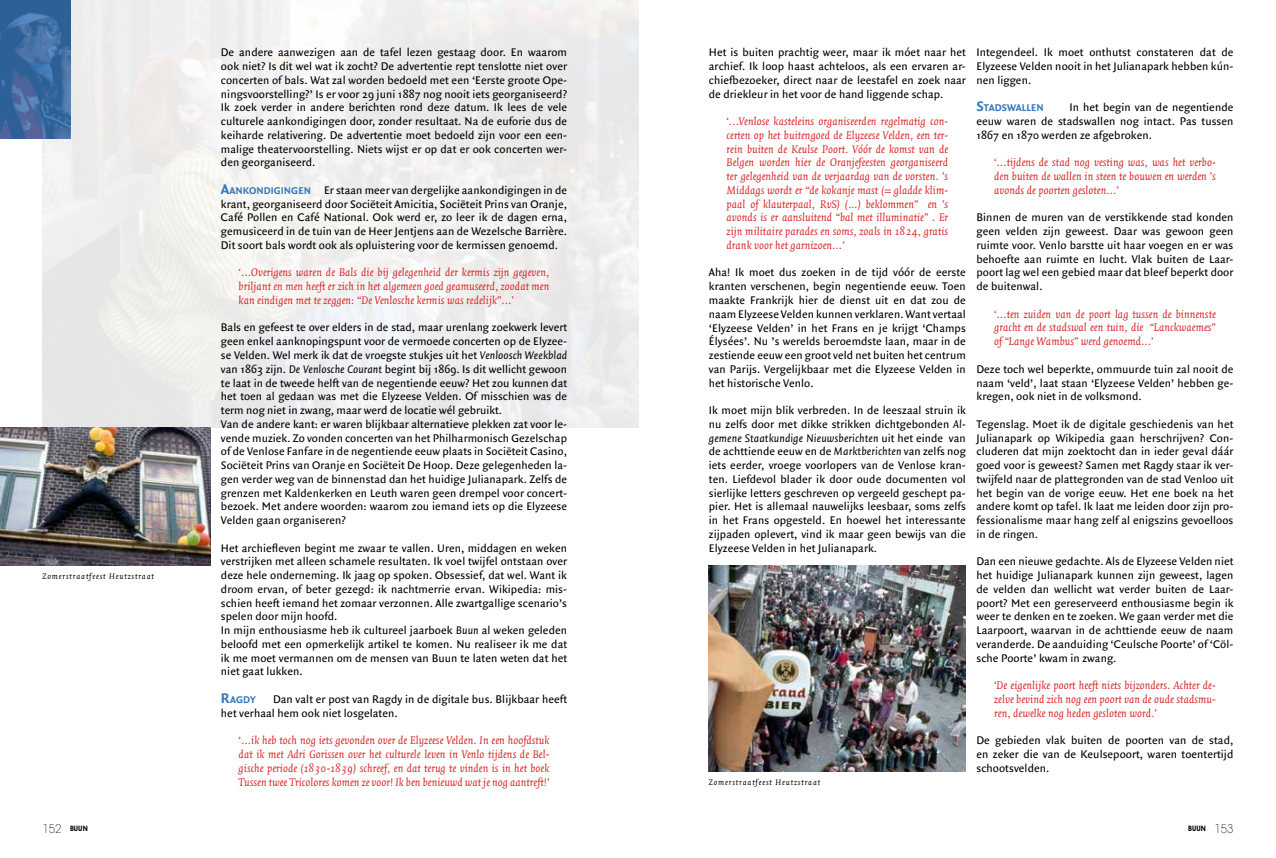
<style>
.page{position:relative;width:1276px;height:858px;background:#fff}
.page>*{position:absolute;margin:0;border:0;box-sizing:border-box;transform-origin:0 0}
.t1{font:11.88px/13.8px "Quadraat Sans";letter-spacing:.005em;color:#000;text-align:justify}
.t2{font:italic 11.88px/13.8px "Quadraat";letter-spacing:.005em;color:#d92526;text-align:justify}
.t3{font:700 10.5px "Quadraat Sans";letter-spacing:.005em;color:#3878bc}
.t4{font:italic 8.75px "Quadraat";letter-spacing:.1em;color:#000}
.t5{font:600 7.5px "Avant Garde IT Cby BT";letter-spacing:.005em;color:#000}
.s1{font-weight:700;font-size:15px;color:#3878bc}
.s2{font-weight:700;font-size:10.5px;color:#3878bc}
.s3{font-style:italic}
.s4{font-size:15px}
.s5{font-weight:200;font-size:12.5px}
</style>
<div class="page">
<img style="left:43px;top:0;width:595px;height:428px">
<svg style="left:0;top:0;width:71px;height:139px;background:#3b699f"></svg>
<img style="left:709px;top:565px;width:257px;height:206px">
<img style="left:0;top:428px;width:210px;height:137px">
<p class="t4" style="left:43px;top:571px;width:113px">Zomerstraatfeest Heutzstraat</p>
<p class="t1" style="left:221px;top:46px;width:348px">De andere aanwezigen aan de tafel lezen gestaag door. En waarom ook niet? Is dit wel wat ik zocht? De advertentie rept tenslotte niet over concerten of bals. Wat zal worden bedoeld met een ‘Eerste groote Ope&shy;ningsvoorstelling?’ Is er voor 29 juni 1887 nog nooit iets georganiseerd?<br>Ik zoek verder in andere berichten rond deze datum. Ik lees de vele culturele aankondigingen door, zonder resultaat. Na de euforie dus de keiharde relativering. De advertentie moet bedoeld zijn voor een een&shy;malige theatervoorstelling. Niets wijst er op dat er ook concerten wer&shy;den georganiseerd.</p>
<p class="t1" style="left:221px;top:183px;width:348px"><span class="s1">A</span><span class="s2">ANKONDIGINGEN</span> Er staan meer van dergelijke aankondigingen in de krant, georganiseerd door Sociëteit Amicitia, Sociëteit Prins van Oranje, Café Pollen en Café National. Ook werd er, zo leer ik de dagen erna, gemusiceerd in de tuin van de Heer Jentjens aan de Wezelsche Barrière.<br>Dit soort bals wordt ook als opluistering voor de kermissen genoemd.</p>
<p class="t2" style="left:239px;top:266px;width:312px">‘...Overigens waren de Bals die bij gelegenheid der kermis zijn gegeven, briljant en men heeft er zich in het algemeen goed geamuseerd, zoodat men kan eindigen met te zeggen: “De Venlosche kermis was redelijk”...’</p>
<p class="t1" style="left:221px;top:321px;width:348px;text-align:left">Bals en gefeest te over elders in de stad, maar urenlang zoekwerk levert geen enkel aanknopingspunt voor de vermoede concerten op de Elyzee&shy;se Velden. Wel merk ik dat de vroegste stukjes uit het <span class="s3">Venloosch Weekblad </span>van 1863 zijn. <span class="s3">De Venlosche Courant</span> begint bij 1869. Is dit wellicht gewoon te laat in de tweede helft van de negentiende eeuw? Het zou kunnen dat het toen al gedaan was met die Elyzeese Velden. Of misschien was de term nog niet in zwang, maar werd de locatie wél gebruikt.<br>Van de andere kant: er waren blijkbaar alternatieve plekken zat voor le&shy;vende muziek. Zo vonden concerten van het Philharmonisch Gezelschap of de Venlose Fanfare in de negentiende eeuw plaats in Sociëteit Casino, Sociëteit Prins van Oranje en Sociëteit De Hoop. Deze gelegenheden la&shy;gen verder weg van de binnenstad dan het huidige Julianapark. Zelfs de grenzen met Kaldenkerken en Leuth waren geen drempel voor concert&shy;bezoek. Met andere woorden: waarom zou iemand iets op die Elyzeese Velden gaan organiseren?</p>
<p class="t1" style="left:221px;top:541px;width:348px;text-align:left">Het archiefleven begint me zwaar te vallen. Uren, middagen en weken verstrijken met alleen schamele resultaten. Ik voel twijfel ontstaan over deze hele onderneming. Ik jaag op spoken. Obsessief, dat wel. Want ik droom ervan, of beter gezegd: ik nachtmerrie ervan. Wikipedia: mis&shy;schien heeft iemand het zomaar verzonnen. Alle zwartgallige scenario’s spelen door mijn hoofd.<br>In mijn enthousiasme heb ik cultureel jaarboek <span class="s3">Buun</span> al weken geleden beloofd met een opmerkelijk artikel te komen. Nu realiseer ik me dat ik me moet vermannen om de mensen van Buun te laten weten dat het niet gaat lukken.</p>
<p class="t1" style="left:221px;top:692px;width:348px"><span class="s1">R</span><span class="s2">AG DY</span> Dan valt er post van Ragdy in de digitale bus. Blijkbaar heeft het verhaal hem ook niet losgelaten.</p>
<p class="t2" style="left:239px;top:733px;width:312px">‘...ik heb toch nog iets gevonden over de Elyzeese Velden. In een hoofdstuk dat ik met Adri Gorissen over het culturele leven in Venlo tijdens de Bel&shy;gische periode (1830-1839) schreef, en dat terug te vinden is in het boek Tussen twee Tricolores komen ze voor! Ik ben benieuwd wat je nog aantreft!’</p>
<p class="t1" style="left:709px;top:46px;width:258px">Het is buiten prachtig weer, maar ik móet naar het archief. Ik loop haast achteloos, als een ervaren ar&shy;chiefbezoeker, direct naar de leestafel en zoek naar de driekleur in het voor de hand liggende schap.</p>
<p class="t2" style="left:726px;top:115px;width:223px">‘...Venlose kasteleins organiseerden regelmatig con&shy;certen op het buitengoed de Elyzeese Velden, een ter&shy;rein buiten de Keulse Poort. Vóór de komst van de Belgen worden hier de Oranjefeesten georganiseerd ter gelegenheid van de verjaardag van de vorsten. ’s Middags wordt er “de kokanje mast (= gladde klim&shy;paal of klauterpaal, RvS) (…) beklommen” en ’s avonds is er aansluitend “bal met illuminatie” . Er zijn militaire parades en soms, zoals in 1824, gratis drank voor het garnizoen...’</p>
<p class="t1" style="left:709px;top:266px;width:258px">Aha! Ik moet dus zoeken in de tijd vóór de eerste kranten verschenen, begin negentiende eeuw. Toen maakte Frankrijk hier de dienst uit en dat zou de naam Elyzeese Velden kunnen verklaren. Want vertaal ‘Elyzeese Velden’ in het Frans en je krijgt ‘Champs Élysées’. Nu ’s werelds beroemdste laan, maar in de zestiende eeuw een groot veld net buiten het centrum van Parijs. Vergelijkbaar met die Elyzeese Velden in het historische Venlo.</p>
<p class="t1" style="left:709px;top:403px;width:258px">Ik moet mijn blik verbreden. In de leeszaal struin ik nu zelfs door met dikke strikken dichtgebonden <span class="s3">Al&shy;gemene Staatkundige Nieuwsberichten</span> uit het einde van de achttiende eeuw en de <span class="s3">Marktberichten</span> van zelfs nog iets eerder, vroege voorlopers van de Venlose kran&shy;ten. Liefdevol blader ik door oude documenten vol sierlijke letters geschreven op vergeeld geschept pa&shy;pier. Het is allemaal nauwelijks leesbaar, soms zelfs in het Frans opgesteld. En hoewel het interessante zijpaden oplevert, vind ik maar geen bewijs van die Elyzeese Velden in het Julianapark.</p>
<p class="t4" style="left:709px;top:778px;width:113px">Zomerstraatfeest Heutzstraat</p>
<p class="t1" style="left:976px;top:46px;width:258px">Integendeel. Ik moet onthutst constateren dat de Elyzeese Velden nooit in het Julianapark hebben kún&shy;nen liggen.</p>
<p class="t3" style="left:976px;top:102px;width:69px"><span class="s4">S</span>TADSWALLEN</p>
<p class="t1" style="left:976px;top:101px;width:258px;text-indent:93px">In het begin van de negentiende eeuw waren de stadswallen nog intact. Pas tussen 1867 en 1870 werden ze afgebroken.</p>
<p class="t2" style="left:994px;top:156px;width:223px">‘...tijdens de stad nog vesting was, was het verbo&shy;den buiten de wallen in steen te bouwen en werden ’s avonds de poorten gesloten...’</p>
<p class="t1" style="left:976px;top:211px;width:258px">Binnen de muren van de verstikkende stad konden geen velden zijn geweest. Daar was gewoon geen ruimte voor. Venlo barstte uit haar voegen en er was behoefte aan ruimte en lucht. Vlak buiten de Laar&shy;poort lag wel een gebied maar dat bleef beperkt door de buitenwal.</p>
<p class="t2" style="left:994px;top:307px;width:223px">‘...ten zuiden van de poort lag tussen de binnenste gracht en de stadswal een tuin, die “Lanckwaemes” of “Lange Wambus” werd genoemd...’</p>
<p class="t1" style="left:976px;top:362px;width:258px">Deze toch wel beperkte, ommuurde tuin zal nooit de naam ‘veld’, laat staan ‘Elyzeese Velden’ hebben ge&shy;kregen, ook niet in de volksmond.</p>
<p class="t1" style="left:976px;top:417px;width:258px">Tegenslag. Moet ik de digitale geschiedenis van het Julianapark op Wikipedia gaan herschrijven? Con&shy;cluderen dat mijn zoektocht dan in ieder geval dáár goed voor is geweest? Samen met Ragdy staar ik ver&shy;twijfeld naar de plattegronden van de stad Venloo uit het begin van de vorige eeuw. Het ene boek na het andere komt op tafel. Ik laat me leiden door zijn pro&shy;fessionalisme maar hang zelf al enigszins gevoelloos in de ringen.</p>
<p class="t1" style="left:976px;top:555px;width:258px">Dan een nieuwe gedachte. Als de Elyzeese Velden niet het huidige Julianapark kunnen zijn geweest, lagen de velden dan wellicht wat verder buiten de Laar&shy;poort? Met een gereserveerd enthousiasme begin ik weer te denken en te zoeken. We gaan verder met die Laarpoort, waarvan in de achttiende eeuw de naam veranderde. De aanduiding ‘Ceulsche Poorte’ of ‘Cöl&shy;sche Poorte’ kwam in zwang.</p>
<p class="t2" style="left:994px;top:678px;width:223px">‘De eigenlijke poort heeft niets bijzonders. Achter de&shy;zelve bevind zich nog een poort van de oude stadsmu&shy;ren, dewelke nog heden gesloten word.’</p>
<p class="t1" style="left:976px;top:733px;width:258px">De gebieden vlak buiten de poorten van de stad, en zeker die van de Keulsepoort, waren toentertijd schootsvelden.</p>
<p class="t5" style="left:43px;top:823px;width:47px"><span class="s5">152</span> BUUN</p>
<p class="t5" style="left:1188px;top:823px;width:47px">BUUN <span class="s5">153</span></p>
</div>
